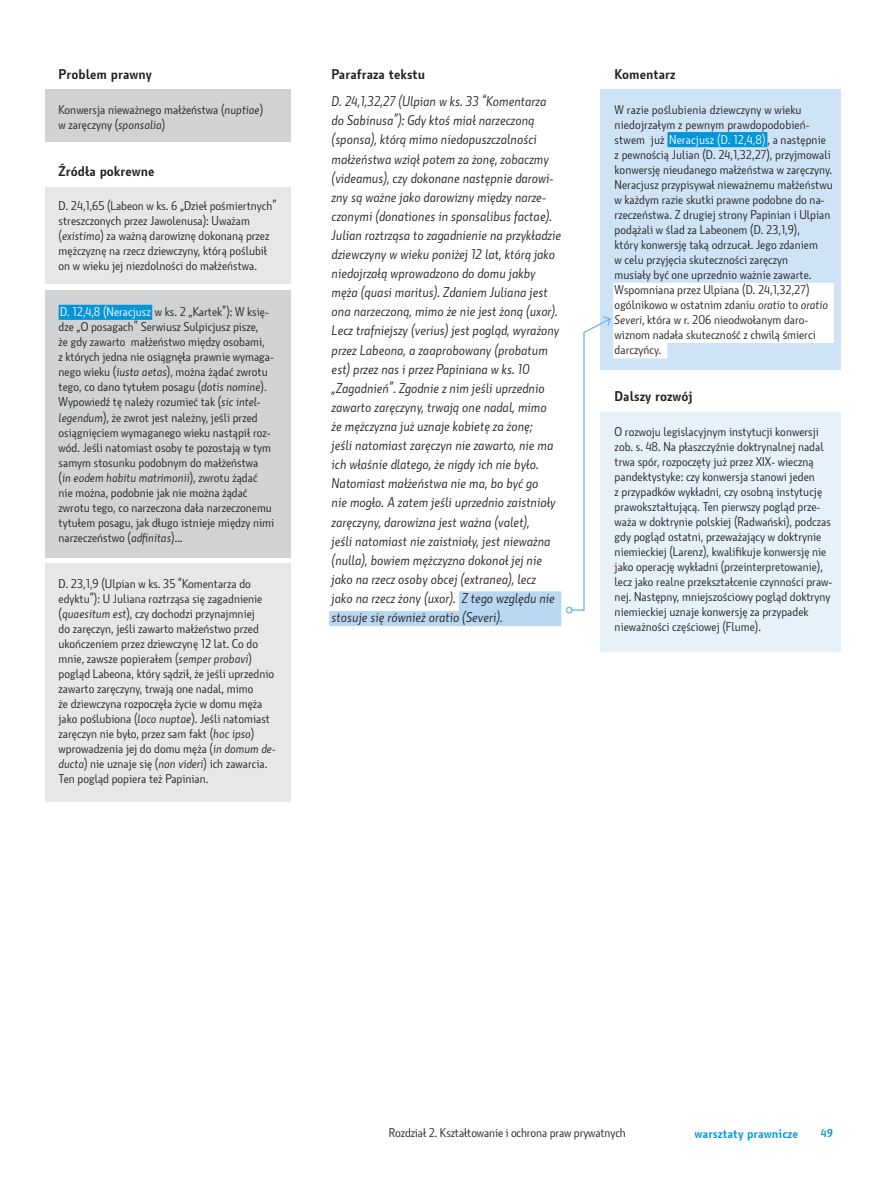
<style>
.page{position:relative;width:872px;height:1182px;background:#fff}
.page>*{position:absolute;margin:0;border:0;box-sizing:border-box;transform-origin:0 0}
.t1{font:italic 13.65px/19px "Botanika Lite CE";color:#231f20}
.t2{font:700 13.65px "Botanika Lite CE";color:#231f20}
.t3{font:12.3px/15px "Botanika Lite CE";color:#231f20}
.t4{font:700 12.3px "Botanika Lite CE";color:#0696d7}
.t5{font:700 10.95px "Botanika Lite CE";color:#0696d7}
.s1{font-style:italic}
.s2{color:#fff}
</style>
<div class="page">
<svg style="left:329px;top:591px;width:232px;height:35px"></svg>
<div style="left:20px;top:89px;width:271px;height:52px;background:#d1d2d4"></div>
<div style="left:20px;top:187px;width:271px;height:97px;background:#e6e7e9"></div>
<div style="left:20px;top:290px;width:271px;height:267px;background:#d1d2d4"></div>
<div style="left:20px;top:564px;width:271px;height:238px;background:#e6e7e9"></div>
<div style="left:600px;top:89px;width:271px;height:280px;background:#cee3f5"></div>
<div style="left:600px;top:412px;width:271px;height:240px;background:#e7f1fa"></div>
<div style="left:59px;top:305px;width:93px;height:15px;background:#0696d7"></div>
<div style="left:667px;top:132px;width:100px;height:15px;background:#0696d7"></div>
<div style="left:565px;top:607px;width:7px;height:6px;border:1px solid #74b6e4;border-radius:50%"></div>
<svg style="left:570px;top:283px;width:263px;height:329px"></svg>
<div style="left:1px;top:30px;width:44px;height:1122px;background:#fff"></div>
<div style="left:840px;top:30px;width:31px;height:1122px;background:#fff"></div>
<p class="t2" style="left:59px;top:69px;width:95px">Problem prawny</p>
<p class="t3" style="left:59px;top:103px;width:206px">Konwersja nieważnego małżeństwa (<span class="s1">nuptiae</span>) w zaręczyny (<span class="s1">sponsalia</span>)</p>
<p class="t2" style="left:59px;top:166px;width:97px">Źródła pokrewne</p>
<p class="t3" style="left:59px;top:200px;width:220px">D. 24,1,65 (Labeon w ks. 6 „Dzieł pośmiertnych” streszczonych przez Jawolenusa): Uważam (<span class="s1">existimo</span>) za ważną darowiznę dokonaną przez mężczyznę na rzecz dziewczyny, którą poślubił on w wieku jej niezdolności do małżeństwa.</p>
<p class="t3" style="left:59px;top:306px;width:217px"><span class="s2">D. 12,4,8 (Neracjusz</span> w ks. 2 „Kartek”): W księ&shy;dze „O posagach” Serwiusz Sulpicjusz pisze,<br>że gdy zawarto małżeństwo między osobami,<br>z których jedna nie osiągnęła prawnie wymaga&shy;nego wieku (<span class="s1">iusta aetas</span>), można żądać zwrotu tego, co dano tytułem posagu (<span class="s1">dotis nomine</span>).<br>Wypowiedź tę należy rozumieć tak (<span class="s1">sic intel&shy;legendum</span>), że zwrot jest należny, jeśli przed osiągnięciem wymaganego wieku nastąpił roz&shy;wód. Jeśli natomiast osoby te pozostają w tym samym stosunku podobnym do małżeństwa<br>(<span class="s1">in eodem habitu matrimonii</span>), zwrotu żądać nie można, podobnie jak nie można żądać zwrotu tego, co narzeczona dała narzeczonemu tytułem posagu, jak długo istnieje między nimi narzeczeństwo (<span class="s1">adfinitas</span>)...</p>
<p class="t3" style="left:59px;top:577px;width:218px">D. 23,1,9 (Ulpian w ks. 35 “Komentarza do edyktu”): U Juliana roztrząsa się zagadnienie (<span class="s1">quaesitum est</span>), czy dochodzi przynajmniej<br>do zaręczyn, jeśli zawarto małżeństwo przed ukończeniem przez dziewczynę 12 lat. Co do mnie, zawsze popierałem (<span class="s1">semper probavi</span>) pogląd Labeona, który sądził, że jeśli uprzednio zawarto zaręczyny, trwają one nadal, mimo<br>że dziewczyna rozpoczęła życie w domu męża jako poślubiona (<span class="s1">loco nuptae</span>). Jeśli natomiast zaręczyn nie było, przez sam fakt (<span class="s1">hoc ipso</span>) wprowadzenia jej do domu męża (<span class="s1">in domum de&shy;ducta</span>) nie uznaje się (<span class="s1">non videri</span>) ich zawarcia.<br>Ten pogląd popiera też Papinian.</p>
<p class="t2" style="left:331px;top:69px;width:95px">Parafraza tekstu</p>
<p class="t1" style="left:331px;top:93px;width:231px">D. 24,1,32,27 (Ulpian w ks. 33 “Komentarza do Sabinusa”): Gdy ktoś miał narzeczoną (sponsa), którą mimo niedopuszczalności małżeństwa wziął potem za żonę, zobaczmy (videamus), czy dokonane następnie darowi&shy;zny są ważne jako darowizny między narze&shy;czonymi (donationes in sponsalibus factae).<br>Julian roztrząsa to zagadnienie na przykładzie dziewczyny w wieku poniżej 12 lat, którą jako niedojrzałą wprowadzono do domu jakby męża (quasi maritus). Zdaniem Juliana jest ona narzeczoną, mimo że nie jest żoną (uxor).<br>Lecz trafniejszy (verius) jest pogląd, wyrażony przez Labeona, a zaaprobowany (probatum est) przez nas i przez Papiniana w ks. 10 „Zagadnień”. Zgodnie z nim jeśli uprzednio zawarto zaręczyny, trwają one nadal, mimo<br>że mężczyzna już uznaje kobietę za żonę;<br>jeśli natomiast zaręczyn nie zawarto, nie ma ich właśnie dlatego, że nigdy ich nie było.<br>Natomiast małżeństwa nie ma, bo być go<br>nie mogło. A zatem jeśli uprzednio zaistniały zaręczyny, darowizna jest ważna (valet),<br>jeśli natomiast nie zaistniały, jest nieważna (nulla), bowiem mężczyzna dokonał jej nie jako na rzecz osoby obcej (extranea), lecz<br>jako na rzecz żony (uxor). Z tego względu nie stosuje się również oratio (Severi).</p>
<p class="t2" style="left:614px;top:69px;width:63px">Komentarz</p>
<p class="t3" style="left:614px;top:103px;width:219px">W razie poślubienia dziewczyny w wieku niedojrzałym z pewnym prawdopodobień&shy;stwem już <span class="s2">Neracjusz (D. 12,4,8)</span> , a następnie z pewnością Julian (D. 24,1,32,27), przyjmowali konwersję nieudanego małżeństwa w zaręczyny.<br>Neracjusz przypisywał nieważnemu małżeństwu w każdym razie skutki prawne podobne do na&shy;rzeczeństwa. Z drugiej strony Papinian i Ulpian podążali w ślad za Labeonem (D. 23,1,9),<br>który konwersję taką odrzucał. Jego zdaniem<br>w celu przyjęcia skuteczności zaręczyn<br>musiały być one uprzednio ważnie zawarte.<br>Wspomniana przez Ulpiana (D. 24,1,32,27) ogólnikowo w ostatnim zdaniu <span class="s1">oratio</span> to <span class="s1">oratio Severi</span>, która w r. 206 nieodwołanym daro&shy;wiznom nadała skuteczność z chwilą śmierci darczyńcy.</p>
<p class="t2" style="left:614px;top:391px;width:79px">Dalszy rozwój</p>
<p class="t3" style="left:614px;top:425px;width:219px">O rozwoju legislacyjnym instytucji konwersji zob. s. 48. Na płaszczyźnie doktrynalnej nadal trwa spór, rozpoczęty już przez XIX- wieczną pandektystyke: czy konwersja stanowi jeden<br>z przypadków wykładni, czy osobną instytucję prawokształtującą. Ten pierwszy pogląd prze&shy;waża w doktrynie polskiej (Radwański), podczas gdy pogląd ostatni, przeważający w doktrynie niemieckiej (Larenz), kwalifikuje konwersję nie jako operację wykładni (przeinterpretowanie), lecz jako realne przekształcenie czynności praw&shy;nej. Następny, mniejszościowy pogląd doktryny niemieckiej uznaje konwersję za przypadek nieważności częściowej (Flume).</p>
<p class="t3" style="left:389px;top:1126px;width:238px">Rozdział 2. Kształtowanie i ochrona praw prywatnych</p>
<p class="t4" style="left:694px;top:1129px;width:105px">warsztaty prawnicze</p>
<p class="t5" style="left:820px;top:1129px;width:14px">49</p>
</div>
